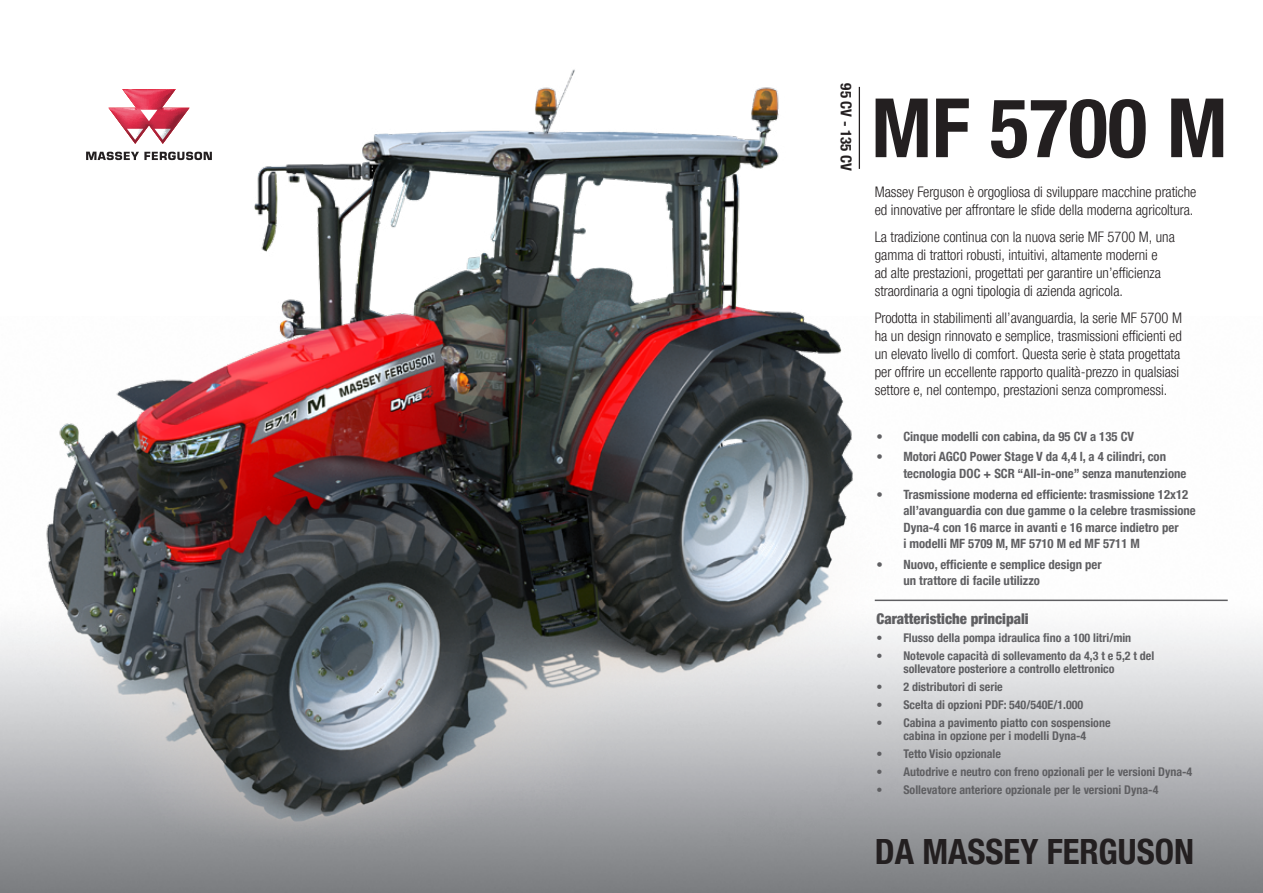
<style>
.page{position:relative;width:1263px;height:893px;background:#fff}
.page>*{position:absolute;margin:0;border:0;box-sizing:border-box;transform-origin:0 0}
.t1{font:700 condensed 82.05px "Helvetica Neue LTW1 G";color:#231f20}
.t2{font:700 condensed 34.8px "Helvetica Neue LTW1 G";color:#231f20}
.t3{font:700 condensed 15px "Helvetica Neue LTW1 G";color:#231f20}
.t4{font:900 condensed 14.85px "Helvetica Neue LTW1 G";color:#5f5f62}
.t5{font:300 condensed 14.55px/18px "Helvetica Neue LTW1 G";color:#231f20}
.t6{font:700 condensed 12.75px/16.5px "Helvetica Neue LTW1 G";color:#5f5f62}
.t7{font:700 condensed 12px/13.5px "Helvetica Neue LTW1 G";color:#5f5f62}
</style>
<div class="page">
<img style="left:1px;top:69px;width:1043px;height:811px">
<svg style="left:86px;top:152px;width:126px;height:8px"></svg>
<svg style="left:109px;top:89px;width:80px;height:55px"></svg>
<hr style="left:875px;top:600px;width:353px;height:1px;background:#5f5f62">
<hr style="left:859px;top:87px;width:1px;height:82px;background:#231f20">
<p class="t3" style="left:855px;top:83px;width:89px;rotate:90deg">95 CV - 135 CV</p>
<p class="t1" style="left:871px;top:79px;width:358px">MF 5700 M</p>
<p class="t5" style="left:875px;top:183px;width:323px">Massey Ferguson è orgogliosa di sviluppare macchine pratiche ed innovative per affrontare le sfide della moderna agricoltura.</p>
<p class="t5" style="left:875px;top:228px;width:302px">La tradizione continua con la nuova serie MF 5700 M, una gamma di trattori robusti, intuitivi, altamente moderni e<br>ad alte prestazioni, progettati per garantire un’efficienza straordinaria a ogni tipologia di azienda agricola.</p>
<p class="t5" style="left:875px;top:308px;width:309px">Prodotta in stabilimenti all’avanguardia, la serie MF 5700 M ha un design rinnovato e semplice, trasmissioni efficienti ed un elevato livello di comfort. Questa serie è stata progettata per offrire un eccellente rapporto qualità-prezzo in qualsiasi settore e, nel contempo, prestazioni senza compromessi.</p>
<p class="t6" style="left:876px;top:428px;width:259px">• Cinque modelli con cabina, da 95 CV a 135 CV</p>
<p class="t6" style="left:903px;top:449px;width:284px;text-indent:-27px">• Motori AGCO Power Stage V da 4,4 l, a 4 cilindri, con tecnologia DOC + SCR “All-in-one” senza manutenzione</p>
<p class="t6" style="left:903px;top:486px;width:294px;text-indent:-27px">• Trasmissione moderna ed efficiente: trasmissione 12x12 all’avanguardia con due gamme o la celebre trasmissione Dyna-4 con 16 marce in avanti e 16 marce indietro per<br>i modelli MF 5709 M, MF 5710 M ed MF 5711 M</p>
<p class="t6" style="left:903px;top:556px;width:200px;text-indent:-27px">• Nuovo, efficiente e semplice design per un trattore di facile utilizzo</p>
<p class="t4" style="left:876px;top:610px;width:154px">Caratteristiche principali</p>
<p class="t7" style="left:876px;top:631px;width:256px">• Flusso della pompa idraulica fino a 100 litri/min</p>
<p class="t7" style="left:903px;top:649px;width:252px;text-indent:-27px">• Notevole capacità di sollevamento da 4,3 t e 5,2 t del sollevatore posteriore a controllo elettronico</p>
<p class="t7" style="left:876px;top:680px;width:128px">• 2 distributori di serie</p>
<p class="t7" style="left:876px;top:698px;width:208px">• Scelta di opzioni PDF: 540/540E/1.000</p>
<p class="t7" style="left:876px;top:716px;width:236px;text-align:center">• Cabina a pavimento piatto con sospensione cabina in opzione per i modelli Dyna-4</p>
<p class="t7" style="left:876px;top:747px;width:126px">• Tetto Visio opzionale</p>
<p class="t7" style="left:876px;top:765px;width:317px">• Autodrive e neutro con freno opzionali per le versioni Dyna-4</p>
<p class="t7" style="left:876px;top:782px;width:283px">• Sollevatore anteriore opzionale per le versioni Dyna-4</p>
<p class="t2" style="left:875px;top:831px;width:321px">DA MASSEY FERGUSON</p>
</div>
